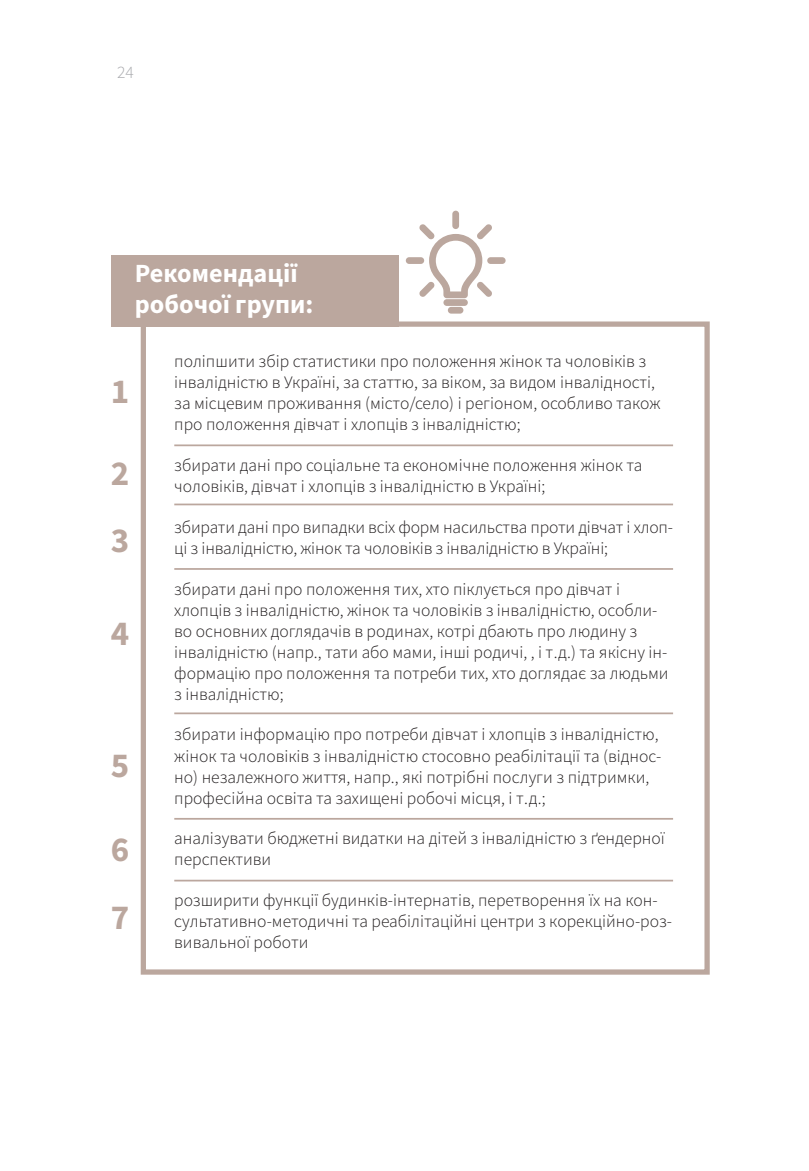
<style>
.page{position:relative;width:809px;height:1171px;background:#fff}
.page>*{position:absolute;margin:0;border:0;box-sizing:border-box;transform-origin:0 0}
.t1{font:700 35px "Source Sans Pro";color:#bba79e}
.t2{font:700 26.25px "Source Sans Pro";color:#fff}
.t3{font:300 17.5px/21px "Source Sans Pro";color:#231f20}
.t4{font:300 17.5px "Source Sans Pro";color:#a8a9ad}
</style>
<div class="page">
<div style="left:111px;top:255px;width:288px;height:71px;background:#bba79e"></div>
<div style="left:141px;top:321px;width:568px;height:653px;border:5px solid #bba79e"></div>
<hr style="left:174px;top:444px;width:499px;height:2px;background:#bba79e">
<hr style="left:174px;top:568px;width:499px;height:2px;background:#bba79e">
<hr style="left:174px;top:712px;width:499px;height:2px;background:#bba79e">
<hr style="left:174px;top:818px;width:499px;height:1px;background:#bba79e">
<hr style="left:174px;top:880px;width:499px;height:1px;background:#bba79e">
<hr style="left:174px;top:503px;width:499px;height:2px;background:#bba79e">
<div style="left:443px;top:299px;width:25px;height:7px;background:#bba79e;border-radius:3px"></div>
<div style="left:448px;top:307px;width:15px;height:7px;background:#bba79e;border-radius:3px"></div>
<div style="left:487px;top:257px;width:18px;height:7px;background:#bba79e;border-radius:3px"></div>
<div style="left:406px;top:257px;width:18px;height:7px;background:#bba79e;border-radius:3px"></div>
<div style="left:452px;top:211px;width:7px;height:18px;background:#bba79e;border-radius:3px"></div>
<svg style="left:419px;top:224px;width:73px;height:74px"></svg>
<p class="t4" style="left:117px;top:61px;width:18px">24</p>
<p class="t2" style="left:135px;top:255px;width:164px">Рекомендації</p>
<p class="t2" style="left:135px;top:287px;width:180px">робочої групи:</p>
<p class="t1" style="left:111px;top:368px;width:20px">1</p>
<p class="t1" style="left:111px;top:449px;width:20px">2</p>
<p class="t1" style="left:111px;top:517px;width:20px">3</p>
<p class="t1" style="left:111px;top:609px;width:20px">4</p>
<p class="t1" style="left:111px;top:741px;width:20px">5</p>
<p class="t1" style="left:111px;top:825px;width:20px">6</p>
<p class="t1" style="left:111px;top:893px;width:20px">7</p>
<p class="t3" style="left:174px;top:351px;width:488px">поліпшити збір статистики про положення жінок та чоловіків з інвалідністю в Україні, за статтю, за віком, за видом інвалідності, за місцевим проживання (місто/село) і регіоном, особливо також про положення дівчат і хлопців з інвалідністю;</p>
<p class="t3" style="left:174px;top:455px;width:470px">збирати дані про соціальне та економічне положення жінок та чоловіків, дівчат і хлопців з інвалідністю в Україні;</p>
<p class="t3" style="left:174px;top:516px;width:500px">збирати дані про випадки всіх форм насильства проти дівчат і хлоп&shy;ці з інвалідністю, жінок та чоловіків з інвалідністю в Україні;</p>
<p class="t3" style="left:174px;top:578px;width:496px">збирати дані про положення тих, хто піклується про дівчат і хлопців з інвалідністю, жінок та чоловіків з інвалідністю, особли&shy;во основних доглядачів в родинах, котрі дбають про людину з інвалідністю (напр., тати або мами, інші родичі, , і т.д.) та якісну ін&shy;формацію про положення та потреби тих, хто доглядає за людьми з інвалідністю;</p>
<p class="t3" style="left:174px;top:724px;width:488px">збирати інформацію про потреби дівчат і хлопців з інвалідністю, жінок та чоловіків з інвалідністю стосовно реабілітації та (віднос&shy;но) незалежного життя, напр., які потрібні послуги з підтримки, професійна освіта та захищені робочі місця, і т.д.;</p>
<p class="t3" style="left:174px;top:828px;width:492px">аналізувати бюджетні видатки на дітей з інвалідністю з ґендерної перспективи</p>
<p class="t3" style="left:174px;top:890px;width:499px">розширити функції будинків-інтернатів, перетворення їх на кон&shy;сультативно-методичні та реабілітаційні центри з корекційно-роз&shy;вивальної роботи</p>
</div>
